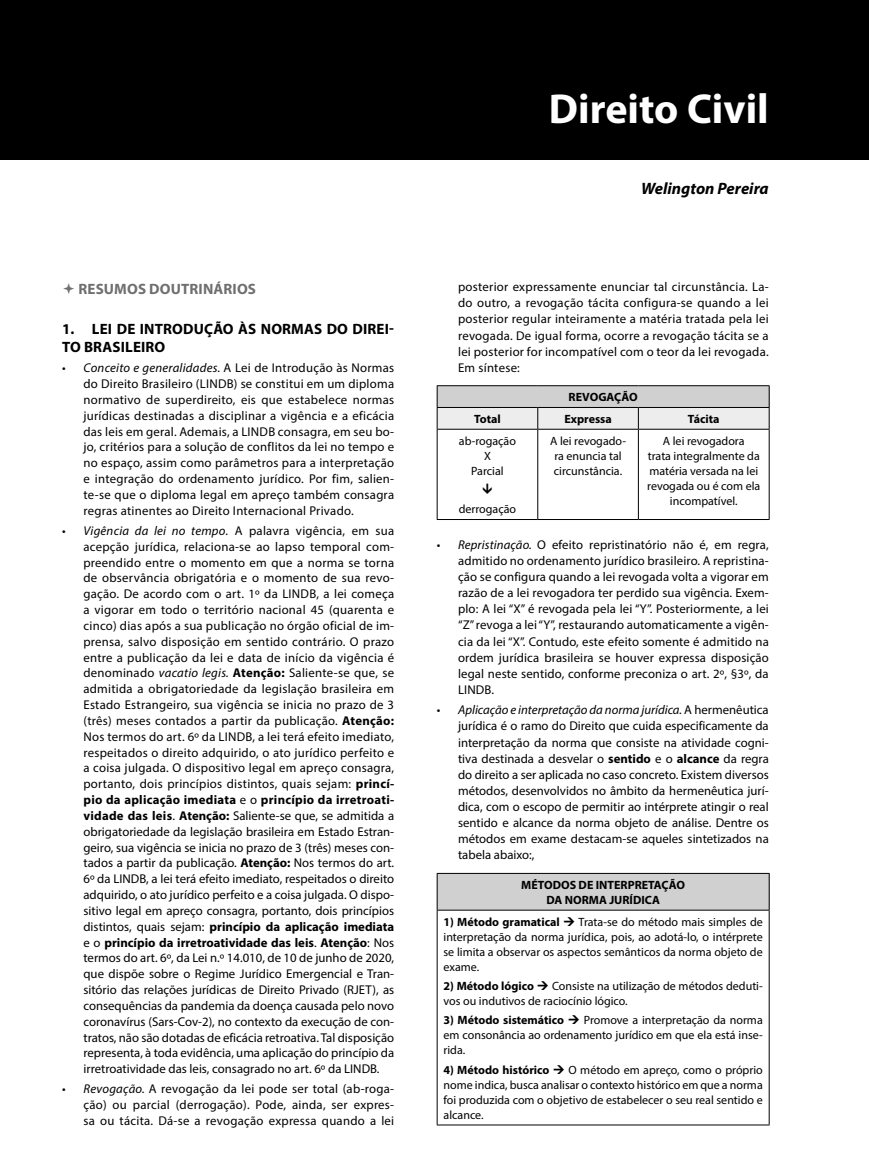
<style>
.page{position:relative;width:871px;height:1169px;background:#fff}
.page>*{position:absolute;margin:0;border:0;box-sizing:border-box;transform-origin:0 0}
.CAP_TITULO{font:700 42px "Myriad Pro";color:#fff}
.AUTOR{font:italic 700 16.5px "Myriad Pro";color:#000}
.TITULO_1{font:700 15px/18.6px "Myriad Pro";letter-spacing:.01em;color:#000}
.t1{font:700 15px "Myriad Pro";letter-spacing:.01em;color:#6f6f6f}
.Alternativa{font:12.75px/15.9px "Myriad Pro";letter-spacing:.01em;color:#000;text-align:justify}
.Tabela{font:12px/15px "Myriad Pro";color:#000;text-align:center}
.Tabela-2{font:700 12px "Myriad Pro";color:#000}
.Tabela-titulo{font:700 12px/15px "Myriad Pro";color:#000;text-align:center}
.s1{font-style:italic}
.s2{font-weight:700}
</style>
<div class="page">
<div style="left:0;top:0;width:868px;height:159px;background:#000"></div>
<hr style="left:436px;top:519px;width:101px;height:1px;background:#000">
<hr style="left:537px;top:519px;width:101px;height:1px;background:#000">
<hr style="left:638px;top:519px;width:131px;height:1px;background:#000">
<hr style="left:436px;top:385px;width:101px;height:1px;background:#000">
<hr style="left:537px;top:385px;width:101px;height:1px;background:#000">
<hr style="left:638px;top:385px;width:131px;height:1px;background:#000">
<div style="left:437px;top:873px;width:331px;height:37px;background:#d0d0d0"></div>
<hr style="left:436px;top:910px;width:1px;height:214px;background:#000">
<hr style="left:768px;top:910px;width:1px;height:214px;background:#000">
<hr style="left:436px;top:873px;width:333px;height:1px;background:#000">
<hr style="left:436px;top:874px;width:1px;height:36px;background:#000">
<hr style="left:768px;top:874px;width:1px;height:36px;background:#000">
<hr style="left:436px;top:910px;width:333px;height:1px;background:#000">
<hr style="left:436px;top:1124px;width:333px;height:1px;background:#000">
<svg style="left:436px;top:386px;width:333px;height:133px"></svg>
<p class="t1" style="left:78px;top:279px;width:179px">RESUMOS DOUTRINÁRIOS</p>
<p class="TITULO_1" style="left:62px;top:319px;width:333px">1. LEI DE INTRODUÇÃO ÀS NORMAS DO DIREI-<br>TO BRASILEIRO</p>
<p class="Alternativa" style="left:83px;top:360px;width:312px;text-indent:-21px">• <span class="s1">Conceito e generalidades.</span> A Lei de Introdução às Normas do Direito Brasileiro (LINDB) se constitui em um diploma normativo de superdireito, eis que estabelece normas jurídicas destinadas a disciplinar a vigência e a eficácia das leis em geral. Ademais, a LINDB consagra, em seu bo&shy;jo, critérios para a solução de conflitos da lei no tempo e no espaço, assim como parâmetros para a interpretação e integração do ordenamento jurídico. Por fim, salien&shy;te-se que o diploma legal em apreço também consagra regras atinentes ao Direito Internacional Privado.</p>
<p class="Alternativa" style="left:83px;top:522px;width:312px;text-indent:-21px">• <span class="s1">Vigência da lei no tempo.</span> A palavra vigência, em sua acepção jurídica, relaciona-se ao lapso temporal com&shy;preendido entre o momento em que a norma se torna de observância obrigatória e o momento de sua revo&shy;gação. De acordo com o art. 1º da LINDB, a lei começa a vigorar em todo o território nacional 45 (quarenta e cinco) dias após a sua publicação no órgão oficial de im&shy;prensa, salvo disposição em sentido contrário. O prazo entre a publicação da lei e data de início da vigência é denominado <span class="s1">vacatio legis.</span> <span class="s2">Atenção:</span> Saliente-se que, se admitida a obrigatoriedade da legislação brasileira em Estado Estrangeiro, sua vigência se inicia no prazo de 3 (três) meses contados a partir da publicação. <span class="s2">Atenção:<br></span>Nos termos do art. 6º da LINDB, a lei terá efeito imediato, respeitados o direito adquirido, o ato jurídico perfeito e a coisa julgada. O dispositivo legal em apreço consagra, portanto, dois princípios distintos, quais sejam: <span class="s2">princí&shy;pio da aplicação imediata</span> e o <span class="s2">princípio da irretroati&shy;vidade das leis</span>. <span class="s2">Atenção:</span> Saliente-se que, se admitida a obrigatoriedade da legislação brasileira em Estado Estran&shy;geiro, sua vigência se inicia no prazo de 3 (três) meses con&shy;tados a partir da publicação. <span class="s2">Atenção:</span> Nos termos do art.<br>6º da LINDB, a lei terá efeito imediato, respeitados o direito adquirido, o ato jurídico perfeito e a coisa julgada. O dispo&shy;sitivo legal em apreço consagra, portanto, dois princípios distintos, quais sejam: <span class="s2">princípio da aplicação imediata </span>e o <span class="s2">princípio da irretroatividade das leis</span>. <span class="s2">Atenção</span>: Nos termos do art. 6º, da Lei n.º 14.010, de 10 de junho de 2020, que dispõe sobre o Regime Jurídico Emergencial e Tran&shy;sitório das relações jurídicas de Direito Privado (RJET), as consequências da pandemia da doença causada pelo novo coronavírus (Sars-Cov-2), no contexto da execução de con&shy;tratos, não são dotadas de eficácia retroativa. Tal disposição representa, à toda evidência, uma aplicação do princípio da irretroatividade das leis, consagrado no art. 6º da LINDB.</p>
<p class="Alternativa" style="left:83px;top:1081px;width:312px;text-indent:-21px">• <span class="s1">Revogação.</span> A revogação da lei pode ser total (ab-roga&shy;ção) ou parcial (derrogação). Pode, ainda, ser expres&shy;sa ou tácita. Dá-se a revogação expressa quando a lei</p>
<p class="CAP_TITULO" style="left:548px;top:82px;width:221px">Direito Civil</p>
<p class="AUTOR" style="left:640px;top:178px;width:129px">Welington Pereira</p>
<p class="Alternativa" style="left:458px;top:279px;width:312px">posterior expressamente enunciar tal circunstância. La&shy;do outro, a revogação tácita configura-se quando a lei posterior regular inteiramente a matéria tratada pela lei revogada. De igual forma, ocorre a revogação tácita se a lei posterior for incompatível com o teor da lei revogada.<br>Em síntese:</p>
<p class="Tabela-titulo" style="left:568px;top:389px;width:70px">REVOGAÇÃO</p>
<p class="Tabela-titulo" style="left:474px;top:411px;width:28px">Total</p>
<p class="Tabela-titulo" style="left:564px;top:411px;width:49px">Expressa</p>
<p class="Tabela-titulo" style="left:687px;top:411px;width:33px">Tácita</p>
<p class="Tabela" style="left:458px;top:433px;width:59px">ab-rogação<br>X<br>Parcial</p>
<p class="Tabela" style="left:458px;top:501px;width:59px">derrogação</p>
<p class="Tabela" style="left:549px;top:433px;width:77px">A lei revogado&shy;ra enuncia tal circunstância.</p>
<p class="Tabela" style="left:646px;top:433px;width:115px">A lei revogadora<br>trata integralmente da matéria versada na lei revogada ou é com ela incompatível.</p>
<p class="Alternativa" style="left:458px;top:536px;width:312px;text-indent:-21px">• <span class="s1">Repristinação.</span> O efeito repristinatório não é, em regra, admitido no ordenamento jurídico brasileiro. A repristina&shy;ção se configura quando a lei revogada volta a vigorar em razão de a lei revogadora ter perdido sua vigência. Exem&shy;plo: A lei “X” é revogada pela lei “Y”. Posteriormente, a lei “Z” revoga a lei “Y”, restaurando automaticamente a vigên&shy;cia da lei “X”. Contudo, este efeito somente é admitido na ordem jurídica brasileira se houver expressa disposição legal neste sentido, conforme preconiza o art. 2º, §3º, da LINDB.</p>
<p class="Alternativa" style="left:458px;top:702px;width:312px;text-indent:-21px">• <span class="s1">Aplicação e interpretação da norma jurídica.</span> A hermenêutica jurídica é o ramo do Direito que cuida especificamente da interpretação da norma que consiste na atividade cogni&shy;tiva destinada a desvelar o <span class="s2">sentido</span> e o <span class="s2">alcance</span> da regra do direito a ser aplicada no caso concreto. Existem diversos métodos, desenvolvidos no âmbito da hermenêutica jurí&shy;dica, com o escopo de permitir ao intérprete atingir o real sentido e alcance da norma objeto de análise. Dentre os métodos em exame destacam-se aqueles sintetizados na tabela abaixo:,</p>
<p class="Tabela-titulo" style="left:521px;top:877px;width:165px">MÉTODOS DE INTERPRETAÇÃO<br>DA NORMA JURÍDICA</p>
<p class="Tabela-2" style="left:443px;top:914px;width:118px">1) Método gramatical</p>
<p class="Tabela" style="left:443px;top:914px;width:320px;text-align:justify;text-indent:135px">Trata-se do método mais simples de interpretação da norma jurídica, pois, ao adotá-lo, o intérprete se limita a observar os aspectos semânticos da norma objeto de exame.</p>
<p class="Tabela-2" style="left:443px;top:978px;width:92px">2) Método lógico</p>
<p class="Tabela" style="left:443px;top:978px;width:320px;text-align:left;text-indent:108px">Consiste na utilização de métodos deduti&shy;vos ou indutivos de raciocínio lógico.</p>
<p class="Tabela-2" style="left:443px;top:1012px;width:122px">3) Método sistemático</p>
<p class="Tabela" style="left:443px;top:1012px;width:320px;text-align:justify;text-indent:140px">Promove a interpretação da norma em consonância ao ordenamento jurídico em que ela está inse&shy;rida.</p>
<p class="Tabela-2" style="left:443px;top:1061px;width:107px">4) Método histórico</p>
<p class="Tabela" style="left:443px;top:1062px;width:320px;text-align:justify;text-indent:125px">O método em apreço, como o próprio nome indica, busca analisar o contexto histórico em que a norma foi produzida com o objetivo de estabelecer o seu real sentido e alcance.</p>
</div>
